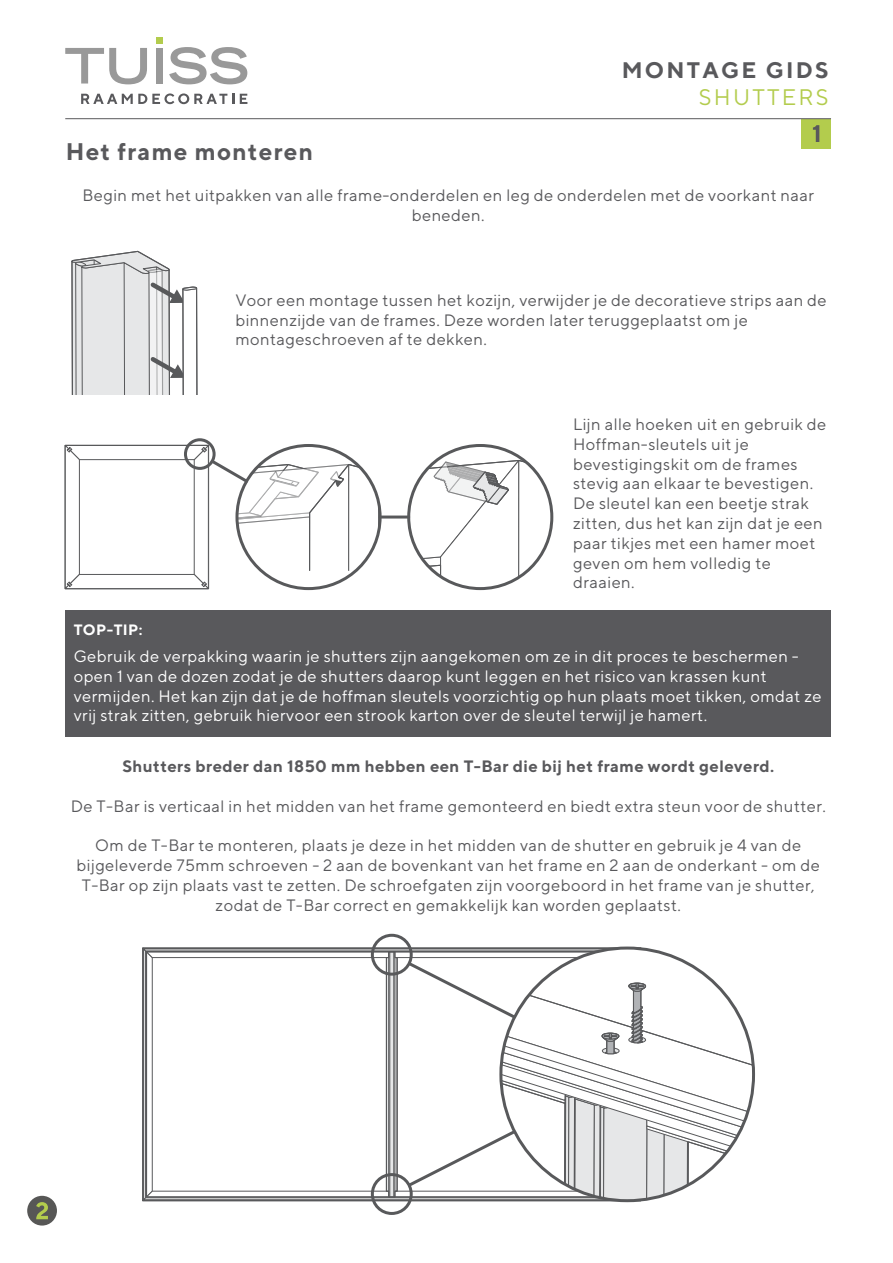
<style>
.page{position:relative;width:893px;height:1263px;background:#fff}
.page>*{position:absolute;margin:0;border:0;box-sizing:border-box;transform-origin:0 0}
.t1{font:700 24px "TT Norms";letter-spacing:.05em;color:#59595c}
.t2{font:700 22.5px "TT Norms";letter-spacing:.1em;color:#59595c}
.t3{font:22.5px "TT Norms";letter-spacing:.1em;color:#b3cc4d}
.t4{font:16.5px/19.8px "TT Norms";letter-spacing:.025em;color:#59595c;text-align:center}
.t5{font:16.5px/19.8px "TT Norms";letter-spacing:.025em;color:#fff}
.t6{font:700 16.5px "TT Norms";letter-spacing:.025em;color:#59595c}
.t7{font:700 15px "TT Norms";letter-spacing:.025em;color:#fff}
</style>
<div class="page">
<div style="left:27px;top:1196px;width:30px;height:29px;background:#575756;border-radius:50%"></div>
<svg style="left:36px;top:1202px;width:12px;height:17px"></svg>
<div style="left:156px;top:37px;width:7px;height:7px;background:#b3cc4d"></div>
<svg style="left:65px;top:48px;width:82px;height:36px"></svg>
<div style="left:156px;top:48px;width:7px;height:36px;background:#999"></div>
<svg style="left:169px;top:47px;width:78px;height:37px"></svg>
<svg style="left:81px;top:93px;width:153px;height:11px"></svg>
<svg style="left:240px;top:94px;width:7px;height:10px"></svg>
<div style="left:801px;top:119px;width:30px;height:29px;background:#b3cc4d"></div>
<svg style="left:813px;top:125px;width:6px;height:17px"></svg>
<hr style="left:65px;top:118px;width:766px;height:1px;background:#59595c">
<svg style="left:409px;top:445px;width:143px;height:144px"></svg>
<svg style="left:409px;top:459px;width:143px;height:130px"></svg>
<div style="left:407px;top:444px;width:146px;height:146px;border:3px solid #58595b;border-radius:50%"></div>
<div style="left:184px;top:438px;width:32px;height:32px;border:3px solid #58595b;border-radius:50%"></div>
<svg style="left:64px;top:444px;width:316px;height:146px"></svg>
<hr style="left:380px;top:515px;width:29px;height:3px;background:#58595b">
<div style="left:65px;top:610px;width:766px;height:127px;background:#59595c"></div>
<svg style="left:71px;top:250px;width:127px;height:145px"></svg>
<div style="left:371px;top:934px;width:42px;height:42px;border:3px solid #58595b;border-radius:50%"></div>
<div style="left:371px;top:1173px;width:42px;height:42px;border:3px solid #58595b;border-radius:50%"></div>
<svg style="left:142px;top:947px;width:611px;height:254px"></svg>
<h2 class="t2" style="left:622px;top:56px;width:208px">MONTAGE GIDS</h2>
<h2 class="t3" style="left:699px;top:84px;width:131px">SHUTTERS</h2>
<h1 class="t1" style="left:66px;top:137px;width:249px">Het frame monteren</h1>
<p class="t4" style="left:82px;top:185px;width:733px">Begin met het uitpakken van alle frame-onderdelen en leg de onderdelen met de voorkant naar beneden.</p>
<p class="t4" style="left:235px;top:290px;width:593px;text-align:left">Voor een montage tussen het kozijn, verwijder je de decoratieve strips aan de binnenzijde van de frames. Deze worden later teruggeplaatst om je montageschroeven af te dekken.</p>
<p class="t4" style="left:573px;top:414px;width:255px;text-align:left">Lijn alle hoeken uit en gebruik de<br>Hoffman-sleutels uit je bevestigingskit om de frames stevig aan elkaar te bevestigen.<br>De sleutel kan een beetje strak zitten, dus het kan zijn dat je een paar tikjes met een hamer moet geven om hem volledig te draaien.</p>
<p class="t7" style="left:74px;top:620px;width:70px">TOP-TIP:</p>
<p class="t5" style="left:74px;top:646px;width:749px">Gebruik de verpakking waarin je shutters zijn aangekomen om ze in dit proces te beschermen - open 1 van de dozen zodat je de shutters daarop kunt leggen en het risico van krassen kunt vermijden. Het kan zijn dat je de hoffman sleutels voorzichtig op hun plaats moet tikken, omdat ze vrij strak zitten, gebruik hiervoor een strook karton over de sleutel terwijl je hamert.</p>
<p class="t6" style="left:122px;top:756px;width:653px">Shutters breder dan 1850 mm hebben een T-Bar die bij het frame wordt geleverd.</p>
<p class="t4" style="left:71px;top:795px;width:757px">De T-Bar is verticaal in het midden van het frame gemonteerd en biedt extra steun voor de shutter.</p>
<p class="t4" style="left:77px;top:835px;width:745px">Om de T-Bar te monteren, plaats je deze in het midden van de shutter en gebruik je 4 van de bijgeleverde 75mm schroeven - 2 aan de bovenkant van het frame en 2 aan de onderkant - om de T-Bar op zijn plaats vast te zetten. De schroefgaten zijn voorgeboord in het frame van je shutter, zodat de T-Bar correct en gemakkelijk kan worden geplaatst.</p>
</div>
